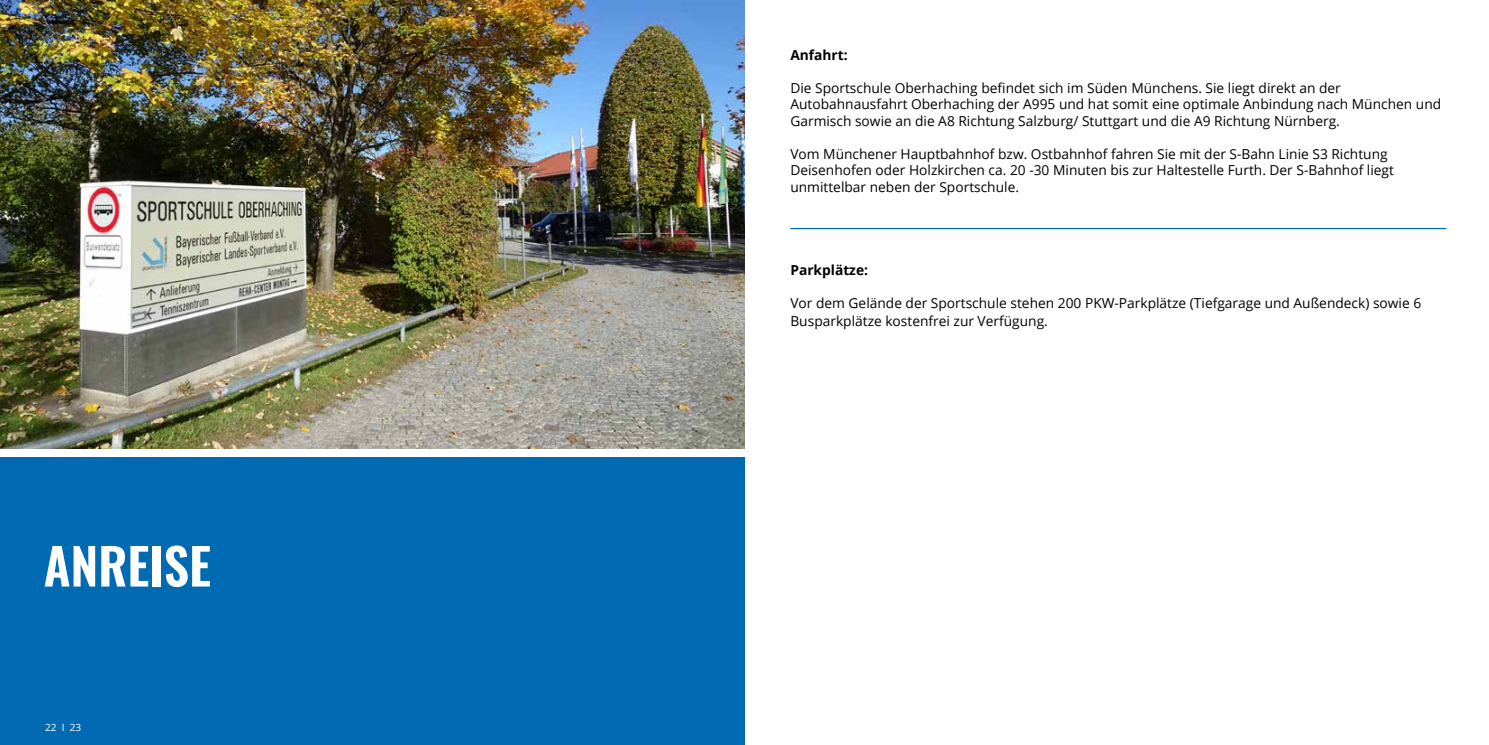
<style>
.page{position:relative;width:1489px;height:745px;background:#fff}
.page>*{position:absolute;margin:0;border:0;box-sizing:border-box;transform-origin:0 0}
.t1{font:600 50px "Oswald";color:#fff}
.t2{font:13.75px/16.5px "Open Sans";color:#000}
.t3{font:700 13.75px "Open Sans";color:#000}
.t4{font:10px "Open Sans";color:#fff}
</style>
<div class="page">
<img style="left:0;top:0;width:744px;height:448px">
<div style="left:0;top:457px;width:744px;height:287px;background:#006bb3"></div>
<hr style="left:790px;top:228px;width:655px;height:1px;background:#006bb3">
<h1 class="t1" style="left:44px;top:539px;width:169px">ANREISE</h1>
<p class="t4" style="left:45px;top:723px;width:38px">22 I 23</p>
<p class="t3" style="left:790px;top:45px;width:59px">Anfahrt:</p>
<p class="t2" style="left:790px;top:79px;width:652px">Die Sportschule Oberhaching befindet sich im Süden Münchens. Sie liegt direkt an der<br>Autobahnausfahrt Oberhaching der A995 und hat somit eine optimale Anbindung nach München und<br>Garmisch sowie an die A8 Richtung Salzburg/ Stuttgart und die A9 Richtung Nürnberg.</p>
<p class="t2" style="left:790px;top:147px;width:605px">Vom Münchener Hauptbahnhof bzw. Ostbahnhof fahren Sie mit der S-Bahn Linie S3 Richtung<br>Deisenhofen oder Holzkirchen ca. 20 -30 Minuten bis zur Haltestelle Furth. Der S-Bahnhof liegt unmittelbar neben der Sportschule.</p>
<p class="t3" style="left:790px;top:260px;width:79px">Parkplätze:</p>
<p class="t2" style="left:790px;top:295px;width:632px;line-height:18px">Vor dem Gelände der Sportschule stehen 200 PKW-Parkplätze (Tiefgarage und Außendeck) sowie 6<br>Busparkplätze kostenfrei zur Verfügung.</p>
</div>
